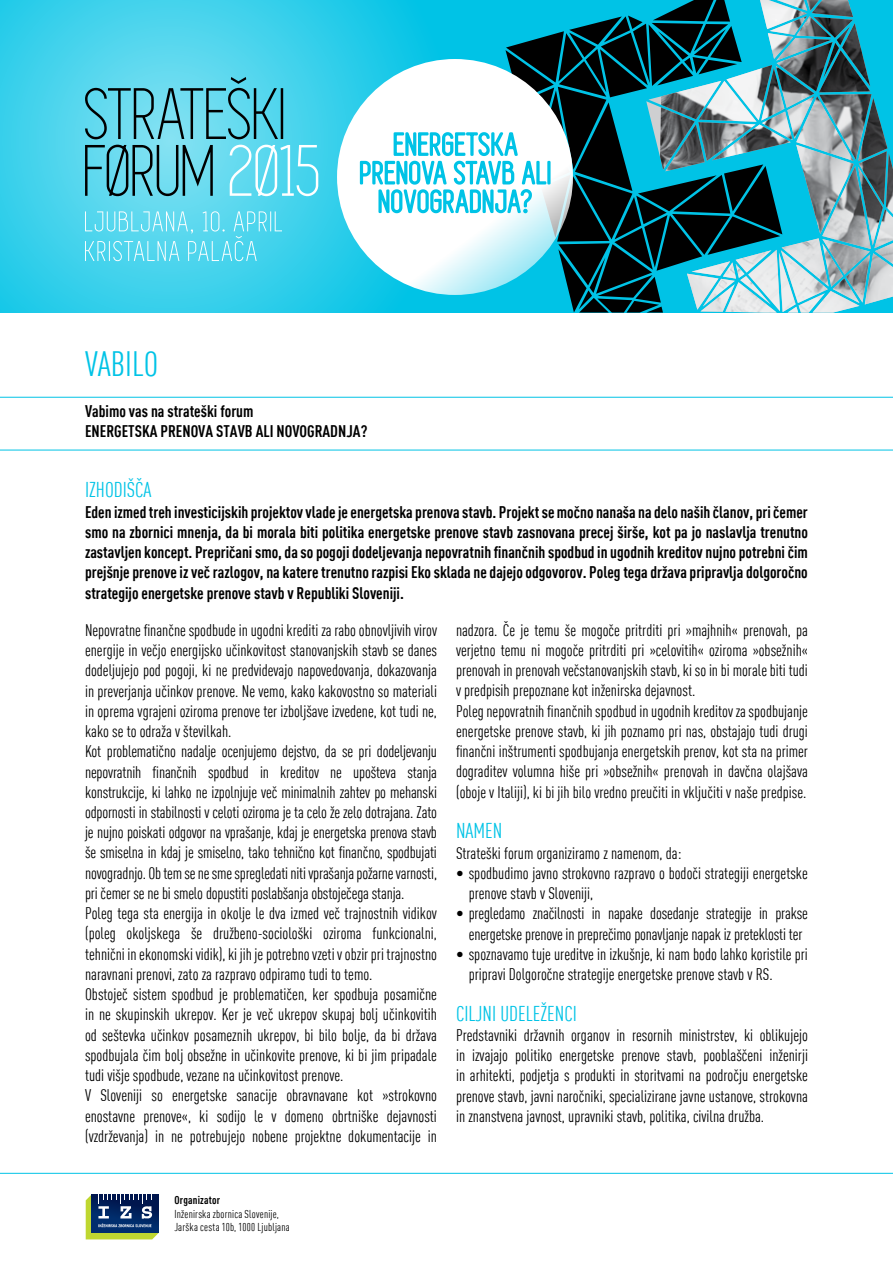
<style>
.page{position:relative;width:893px;height:1263px;background:#fff}
.page>*{position:absolute;margin:0;border:0;box-sizing:border-box;transform-origin:0 0}
.t1{font:34.5px "DIN Cond UNI";color:#00c3e6}
.t2{font:21px "DIN Cond UNI";color:#00c3e6}
.t3{font:16.5px/20.2px "DIN Cond UNI";color:#000}
.t4{font:700 16.5px/20.2px "DIN Cond UNI";color:#000}
.t5{font:11.25px/13.5px "DIN Cond UNI";letter-spacing:.02em;color:#000}
.t6{font:700 11.25px "DIN Cond UNI";letter-spacing:.015em;color:#000}
</style>
<div class="page">
<svg style="left:0;top:0;width:452px;height:313px;background:#3ad0eb"></svg>
<svg style="left:505px;top:0;width:141px;height:313px;background:#00505e"></svg>
<svg style="left:646px;top:0;width:11px;height:313px;background:#0d6f81"></svg>
<img style="left:657px;top:0;width:236px;height:313px">
<svg style="left:337px;top:59px;width:236px;height:236px"></svg>
<div style="left:547px;top:161px;width:4px;height:23px;border:2px solid #00c3e6"></div>
<svg style="left:359px;top:124px;width:188px;height:97px"></svg>
<svg style="left:230px;top:145px;width:88px;height:51px"></svg>
<svg style="left:85px;top:145px;width:128px;height:51px;background:#53a5b4"></svg>
<svg style="left:85px;top:77px;width:198px;height:62px;background:#57b9cb"></svg>
<svg style="left:85px;top:211px;width:197px;height:50px;background:#66daef"></svg>
<svg style="left:86px;top:1194px;width:73px;height:45px;background:#45626d"></svg>
<hr style="left:0;top:450px;width:893px;height:1px;background:#00c3e6">
<hr style="left:0;top:1173px;width:893px;height:1px;background:#00c3e6">
<hr style="left:0;top:397px;width:893px;height:1px;background:#00c3e6">
<h1 class="t1" style="left:85px;top:344px;width:75px">VABILO</h1>
<p class="t4" style="left:85px;top:400px;width:284px">Vabimo vas na strateški forum<br>ENERGETSKA PRENOVA STAVB ALI NOVOGRADNJA?</p>
<p class="t2" style="left:85px;top:478px;width:68px">IZHODIŠČA</p>
<p class="t4" style="left:85px;top:501px;width:724px;text-align:justify">Eden izmed treh investicijskih projektov vlade je energetska prenova stavb. Projekt se močno nanaša na delo naših članov, pri čemer smo na zbornici mnenja, da bi morala biti politika energetske prenove stavb zasnovana precej širše, kot pa jo naslavlja trenutno zastavljen koncept. Prepričani smo, da so pogoji dodeljevanja nepovratnih finančnih spodbud in ugodnih kreditov nujno potrebni čim prejšnje prenove iz več razlogov, na katere trenutno razpisi Eko sklada ne dajejo odgovorov. Poleg tega država pripravlja dolgoročno strategijo energetske prenove stavb v Republiki Sloveniji.</p>
<p class="t3" style="left:85px;top:620px;width:353px">Nepovratne finančne spodbude in ugodni krediti za rabo obnovljivih virov energije in večjo energijsko učinkovitost stanovanjskih stavb se danes dodeljujejo pod pogoji, ki ne predvidevajo napovedovanja, dokazovanja in preverjanja učinkov prenove. Ne vemo, kako kakovostno so materiali in oprema vgrajeni oziroma prenove ter izboljšave izvedene, kot tudi ne, kako se to odraža v številkah.<br>Kot problematično nadalje ocenjujemo dejstvo, da se pri dodeljevanju nepovratnih finančnih spodbud in kreditov ne upošteva stanja konstrukcije, ki lahko ne izpolnjuje več minimalnih zahtev po mehanski odpornosti in stabilnosti v celoti oziroma je ta celo že zelo dotrajana. Zato je nujno poiskati odgovor na vprašanje, kdaj je energetska prenova stavb še smiselna in kdaj je smiselno, tako tehnično kot finančno, spodbujati novogradnjo. Ob tem se ne sme spregledati niti vprašanja požarne varnosti, pri čemer se ne bi smelo dopustiti poslabšanja obstoječega stanja.<br>Poleg tega sta energija in okolje le dva izmed več trajnostnih vidikov (poleg okoljskega še družbeno-sociološki oziroma funkcionalni, tehnični in ekonomski vidik), ki jih je potrebno vzeti v obzir pri trajnostno naravnani prenovi, zato za razpravo odpiramo tudi to temo.<br>Obstoječ sistem spodbud je problematičen, ker spodbuja posamične in ne skupinskih ukrepov. Ker je več ukrepov skupaj bolj učinkovitih od seštevka učinkov posameznih ukrepov, bi bilo bolje, da bi država spodbujala čim bolj obsežne in učinkovite prenove, ki bi jim pripadale tudi višje spodbude, vezane na učinkovitost prenove.<br>V Sloveniji so energetske sanacije obravnavane kot »strokovno enostavne prenove«, ki sodijo le v domeno obrtniške dejavnosti (vzdrževanja) in ne potrebujejo nobene projektne dokumentacije in</p>
<p class="t3" style="left:456px;top:619px;width:353px">nadzora. Če je temu še mogoče pritrditi pri »majhnih« prenovah, pa verjetno temu ni mogoče pritrditi pri »celovitih« oziroma »obsežnih« prenovah in prenovah večstanovanjskih stavb, ki so in bi morale biti tudi v predpisih prepoznane kot inženirska dejavnost.<br>Poleg nepovratnih finančnih spodbud in ugodnih kreditov za spodbujanje energetske prenove stavb, ki jih poznamo pri nas, obstajajo tudi drugi finančni inštrumenti spodbujanja energetskih prenov, kot sta na primer dograditev volumna hiše pri »obsežnih« prenovah in davčna olajšava (oboje v Italiji), ki bi jih bilo vredno preučiti in vključiti v naše predpise.</p>
<p class="t2" style="left:456px;top:819px;width:48px">NAMEN</p>
<p class="t3" style="left:456px;top:842px;width:227px">Strateški forum organiziramo z namenom, da:</p>
<p class="t3" style="left:469px;top:863px;width:341px;text-indent:-13px">• spodbudimo javno strokovno razpravo o bodoči strategiji energetske prenove stavb v Sloveniji,</p>
<p class="t3" style="left:456px;top:903px;width:353px;text-align:center">• pregledamo značilnosti in napake dosedanje strategije in prakse energetske prenove in preprečimo ponavljanje napak iz preteklosti ter</p>
<p class="t3" style="left:469px;top:944px;width:341px;text-indent:-13px">• spoznavamo tuje ureditve in izkušnje, ki nam bodo lahko koristile pri pripravi Dolgoročne strategije energetske prenove stavb v RS.</p>
<p class="t2" style="left:456px;top:1001px;width:122px">CILJNI UDELEŽENCI</p>
<p class="t3" style="left:456px;top:1025px;width:353px;text-align:justify">Predstavniki državnih organov in resornih ministrstev, ki oblikujejo in izvajajo politiko energetske prenove stavb, pooblaščeni inženirji in arhitekti, podjetja s produkti in storitvami na področju energetske prenove stavb, javni naročniki, specializirane javne ustanove, strokovna in znanstvena javnost, upravniki stavb, politika, civilna družba.</p>
<p class="t6" style="left:174px;top:1193px;width:47px">Organizator</p>
<p class="t5" style="left:174px;top:1207px;width:117px">Inženirska zbornica Slovenije,<br>Jarška cesta 10b, 1000 Ljubljana</p>
</div>
